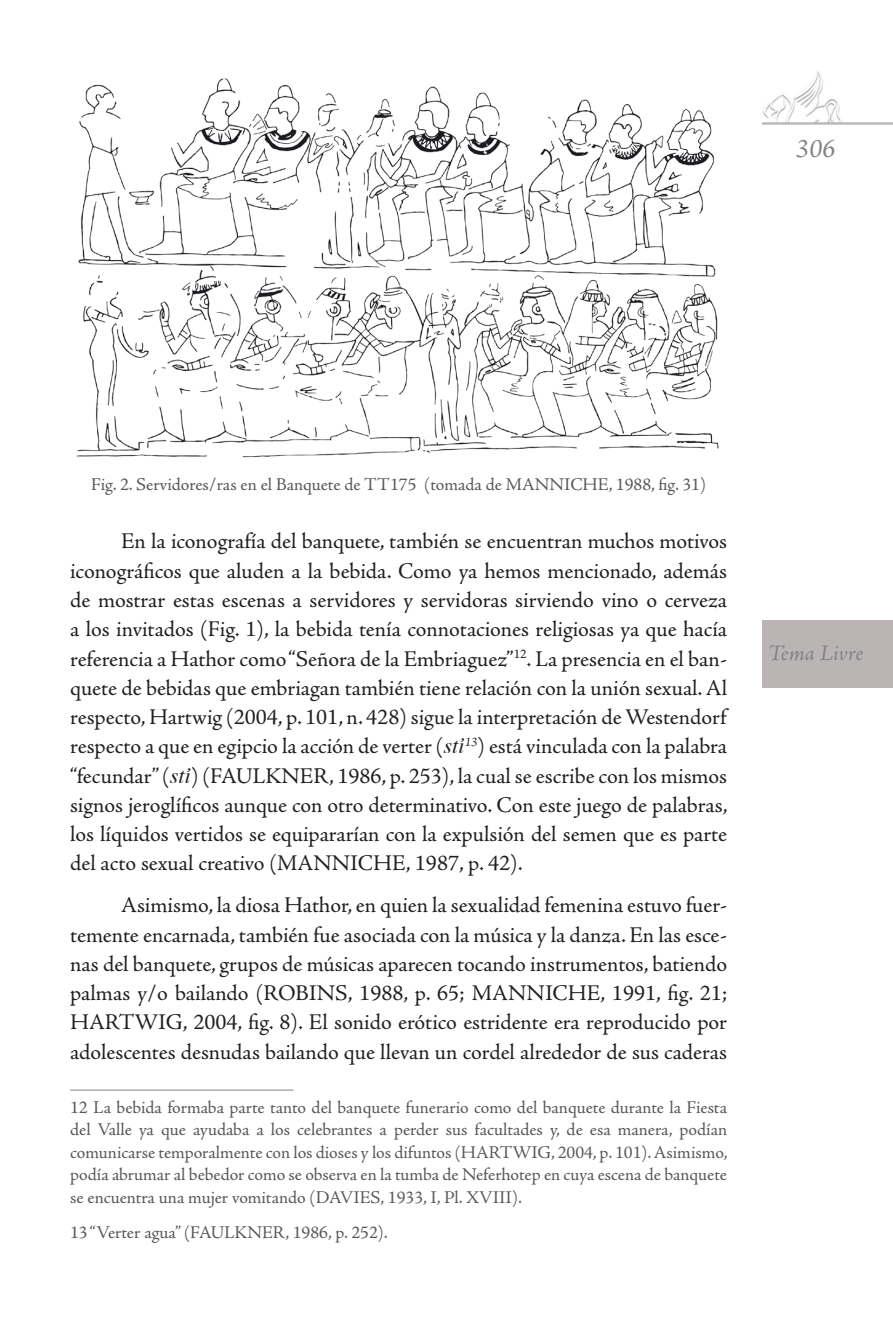
<style>
.page{position:relative;width:893px;height:1340px;background:#fff}
.page>*{position:absolute;margin:0;border:0;box-sizing:border-box;transform-origin:0 0}
.t1{font:italic 27px "Adobe Jenson Pro";color:#808285}
.t2{font:22.5px/29.2px "Adobe Jenson Pro";letter-spacing:-.005em;color:#231f20;text-align:justify}
.t3{font:italic 22.5px "Adobe Jenson Pro";letter-spacing:-.005em;color:#808285}
.t4{font:18px/22.5px "Adobe Jenson Pro";color:#57585a;text-align:justify}
.s1{font-family:"Transliteration";font-style:italic}
</style>
<div class="page">
<img style="left:762px;top:71px;width:131px;height:53px">
<div style="left:762px;top:620px;width:131px;height:68px;background:#bab5b4"></div>
<hr style="left:70px;top:1089px;width:223px;height:1px;background:#808285">
<img style="left:76px;top:78px;width:643px;height:380px">
<p class="t1" style="left:796px;top:133px;width:41px">306</p>
<p class="t4" style="left:91px;top:474px;width:616px">Fig. 2. Servidores/ras en el Banquete de TT175 (tomada de MANNICHE, 1988, fig. 31)</p>
<p class="t2" style="left:70px;top:527px;width:659px;text-indent:51px">En la iconografía del banquete, también se encuentran muchos motivos iconográficos que aluden a la bebida. Como ya hemos mencionado, además de mostrar estas escenas a servidores y servidoras sirviendo vino o cerveza a los invitados (Fig. 1), la bebida tenía connotaciones religiosas ya que hacía referencia a Hathor como “Señora de la Embriaguez”<sup>12</sup>. La presencia en el ban&shy;quete de bebidas que embriagan también tiene relación con la unión sexual. Al respecto, Hartwig (2004, p. 101, n. 428) sigue la interpretación de Westendorf respecto a que en egipcio la acción de verter (<span class="s1">sti</span><sup>13</sup>) está vinculada con la palabra “fecundar” (<span class="s1">sti</span>) (FAULKNER, 1986, p. 253), la cual se escribe con los mismos signos jeroglíficos aunque con otro determinativo. Con este juego de palabras, los líquidos vertidos se equipararían con la expulsión del semen que es parte del acto sexual creativo (MANNICHE, 1987, p. 42).</p>
<p class="t2" style="left:70px;top:891px;width:659px;text-indent:51px">Asimismo, la diosa Hathor, en quien la sexualidad femenina estuvo fuer&shy;temente encarnada, también fue asociada con la música y la danza. En las esce&shy;nas del banquete, grupos de músicas aparecen tocando instrumentos, batiendo palmas y/o bailando (ROBINS, 1988, p. 65; MANNICHE, 1991, fig. 21; HARTWIG, 2004, fig. 8). El sonido erótico estridente era reproducido por adolescentes desnudas bailando que llevan un cordel alrededor de sus caderas</p>
<p class="t4" style="left:70px;top:1096px;width:659px">12 La bebida formaba parte tanto del banquete funerario como del banquete durante la Fiesta del Valle ya que ayudaba a los celebrantes a perder sus facultades y, de esa manera, podían comunicarse temporalmente con los dioses y los difuntos (HARTWIG, 2004, p. 101). Asimismo, podía abrumar al bebedor como se observa en la tumba de Neferhotep en cuya escena de banquete se encuentra una mujer vomitando (DAVIES, 1933, I, Pl. XVIII).</p>
<p class="t4" style="left:70px;top:1221px;width:319px">13 “Verter agua” (FAULKNER, 1986, p. 252).</p>
<p class="t3" style="left:768px;top:640px;width:97px">Tema Livre</p>
</div>
